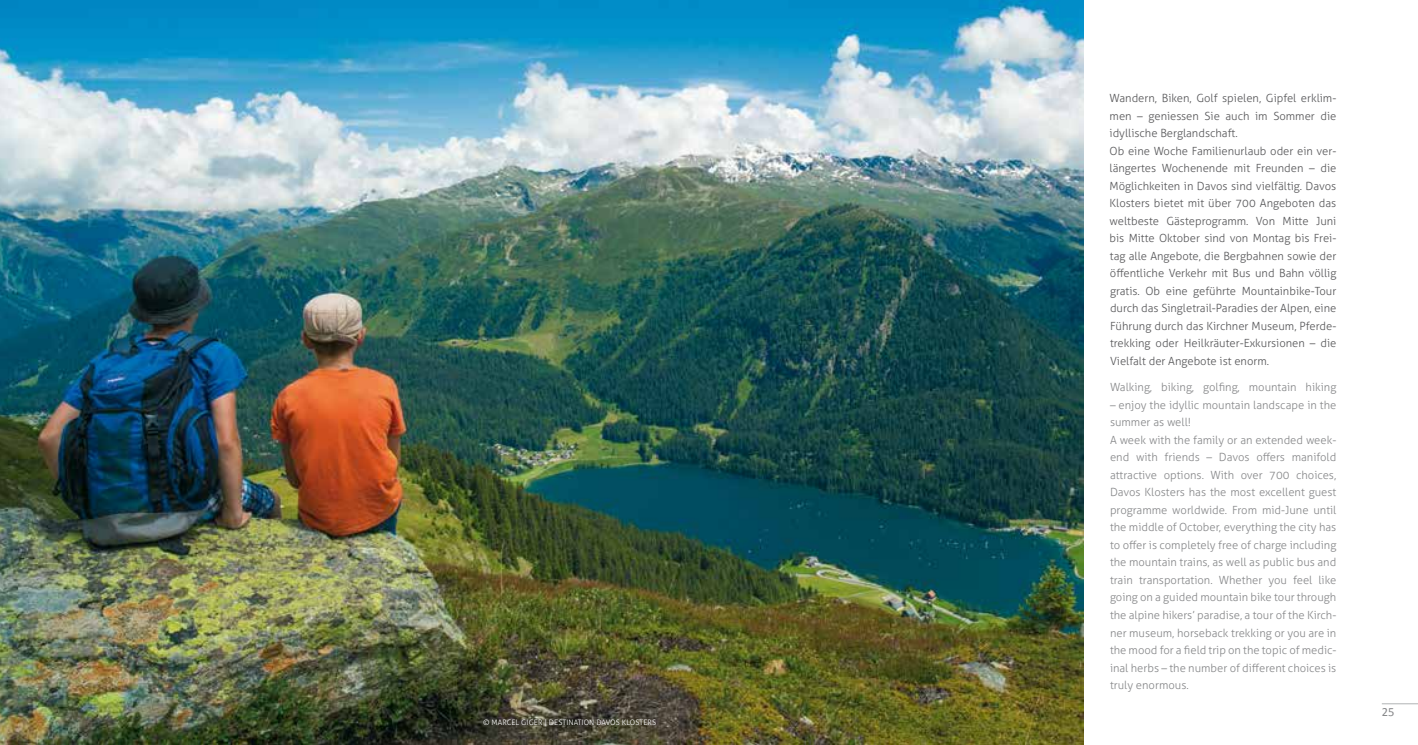
<style>
.page{position:relative;width:1418px;height:745px;background:#fff}
.page>*{position:absolute;margin:0;border:0;box-sizing:border-box;transform-origin:0 0}
.t1{font:12.5px "Calibri";color:#87888a}
.t2{font:300 11.25px/17.5px "Aller";color:#87888a}
.t3{font:300 11.25px/17.5px "Aller";color:#58585a}
.t4{font:300 7.5px "Aller";letter-spacing:.01em;color:#fff}
</style>
<div class="page">
<hr style="left:1381px;top:703px;width:36px;height:1px;background:#b1b3b4">
<img style="left:0;top:0;width:1083px;height:744px">
<p class="t4" style="left:483px;top:717px;width:15px">© mar</p>
<p class="t4" style="left:506px;top:717px;width:151px">cel Gi ger | DESTINATION DAVOS KLOSTERS</p>
<p class="t3" style="left:1109px;top:89px;width:228px">Wandern, Biken, Golf spielen, Gipfel erklim&shy;men – geniessen Sie auch im Sommer die idyllische Berglandschaft.<br>Ob eine Woche Familienurlaub oder ein ver&shy;längertes Wochenende mit Freunden – die Möglichkeiten in Davos sind vielfältig. Davos Klosters bietet mit über 700 Angeboten das weltbeste Gästeprogramm. Von Mitte Juni bis Mitte Oktober sind von Montag bis Frei&shy;tag alle Angebote, die Bergbahnen sowie der öffentliche Verkehr mit Bus und Bahn völlig gratis. Ob eine geführte Mountainbike-Tour durch das Singletrail-Paradies der Alpen, eine Führung durch das Kirchner Museum, Pferde&shy;trekking oder Heilkräuter-Exkursionen – die Vielfalt der Angebote ist enorm.</p>
<p class="t2" style="left:1109px;top:378px;width:228px">Walking, biking, golfing, mountain hiking</p>
<p class="t2" style="left:1109px;top:395px;width:228px">– enjoy the idyllic mountain landscape in the summer as well!<br>A week with the family or an extended week&shy;end with friends – Davos offers manifold attractive options. With over 700 choices, Davos Klosters has the most excellent guest programme worldwide. From mid-June until the middle of October, everything the city has to offer is completely free of charge including the mountain trains, as well as public bus and train transportation. Whether you feel like going on a guided mountain bike tour through the alpine hikers’ paradise, a tour of the Kirch&shy;ner museum, horseback trekking or you are in the mood for a field trip on the topic of medic&shy;inal herbs – the number of different choices is truly enormous.</p>
<p class="t1" style="left:1381px;top:703px;width:14px">25</p>
</div>
